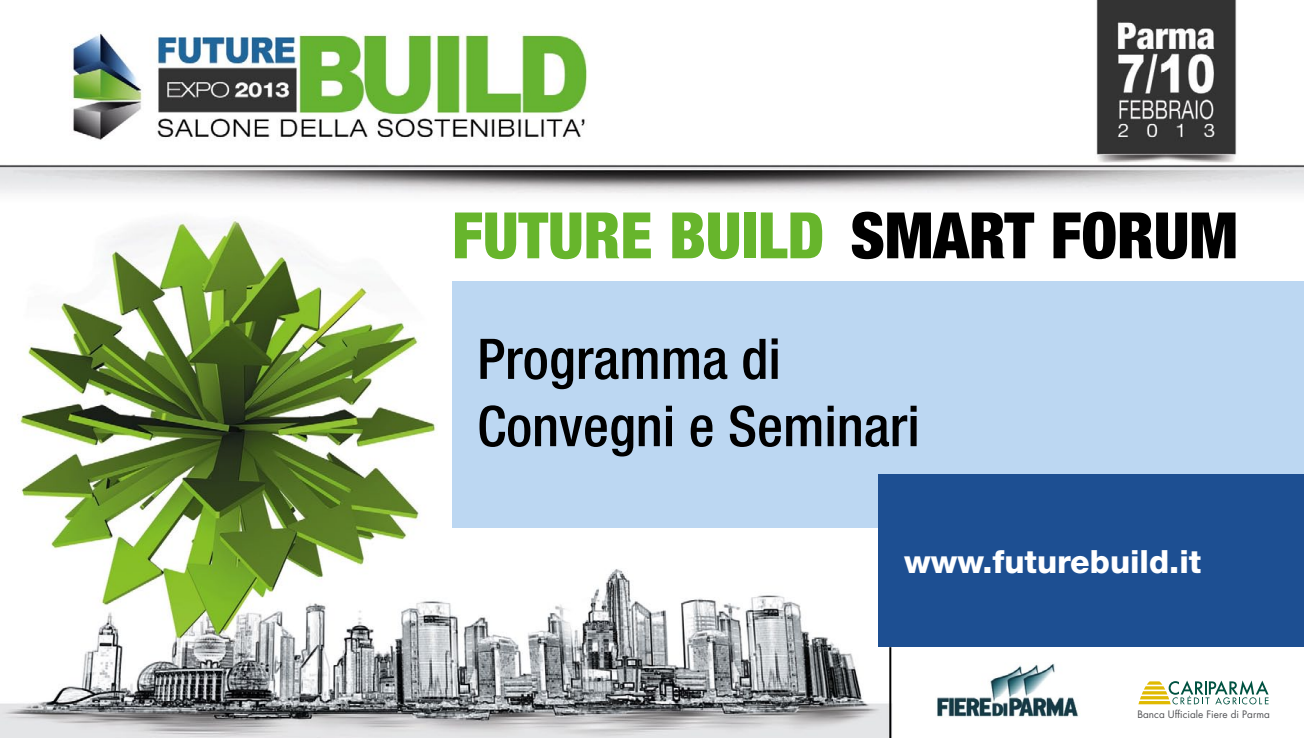
<style>
.page{position:relative;width:1304px;height:738px;background:#fff}
.page>*{position:absolute;margin:0;border:0;box-sizing:border-box;transform-origin:0 0}
.t1{font:900 condensed 64px "Helvetica Neue";color:#67b52c}
.t2{font:500 condensed 56px/67.2px "Helvetica Neue";color:#000}
.t3{font:800 32px "Helvetica Neue";color:#fff}
.t4{font:10px "Futura";color:#505154}
.s1{color:#000}
</style>
<div class="page">
<img style="left:0;top:0;width:1304px;height:737px">
<div style="left:452px;top:281px;width:852px;height:246px;background:#bcd7f2"></div>
<hr style="left:889px;top:646px;width:2px;height:91px;background:#000">
<img style="left:935px;top:662px;width:146px;height:55px">
<svg style="left:1138px;top:680px;width:131px;height:24px"></svg>
<div style="left:879px;top:474px;width:425px;height:172px;background:#1d4f92"></div>
<p class="t1" style="left:452px;top:196px;width:787px">FUTURE BUILD <span class="s1">SMART FORUM</span></p>
<p class="t2" style="left:477px;top:324px;width:444px">Programma di<br>Convegni e Seminari</p>
<p class="t3" style="left:904px;top:542px;width:298px">www.futurebuild.it</p>
<p class="t4" style="left:1137px;top:707px;width:134px">Banca Ufficiale Fiere di Parma</p>
</div>
